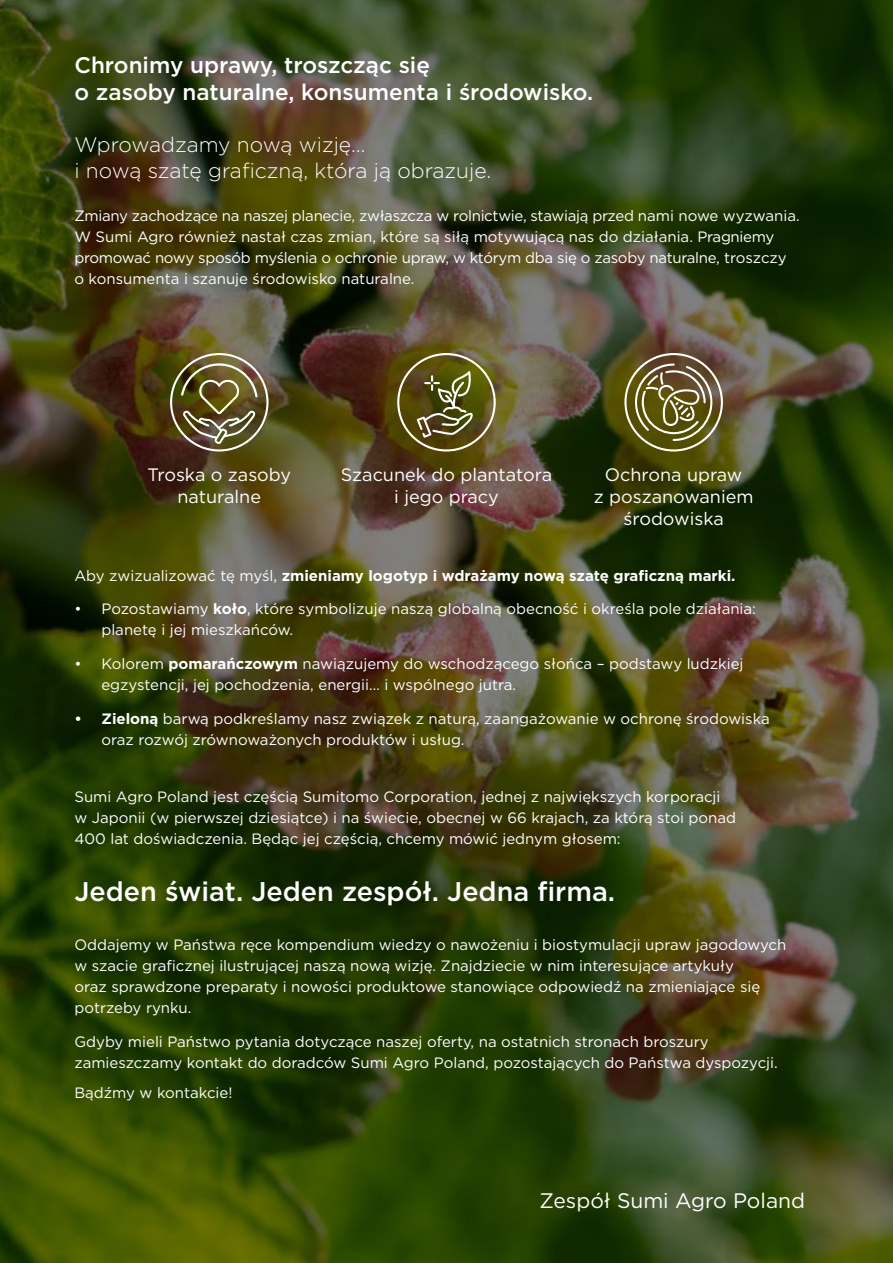
<style>
.page{position:relative;width:893px;height:1263px;background:#fff}
.page>*{position:absolute;margin:0;border:0;box-sizing:border-box;transform-origin:0 0}
.t1{font:500 27px "Gotham";color:#fff}
.t2{font:500 22.5px/27px "Gotham";color:#fff}
.t3{font:300 21px/25.2px "Gotham";color:#fff}
.t4{font:21px "Gotham";color:#fff}
.t5{font:18px/21.6px "Gotham";color:#fff;text-align:center}
.t6{font:15px/21px "Gotham";color:#fff}
.t7{font:15px/21px "Gotham";letter-spacing:-.02em;color:#fff}
.t8{font:700 15px "Gotham";color:#fff}
.s1{font-weight:400}
.s2{font-weight:700}
</style>
<div class="page">
<img style="left:1px;top:0;width:892px;height:1263px">
<img style="left:170px;top:353px;width:99px;height:98px">
<svg style="left:397px;top:353px;width:99px;height:98px;background:#6b642f"></svg>
<svg style="left:624px;top:353px;width:99px;height:98px;background:#796e40"></svg>
<h2 class="t2" style="left:74px;top:52px;width:520px">Chronimy uprawy, troszcząc się<br>o zasoby naturalne, konsumenta i środowisko.</h2>
<h3 class="t3" style="left:74px;top:132px;width:418px">Wprowadzamy nową wizję…<br>i nową szatę graficzną, która ją obrazuje.</h3>
<p class="t7" style="left:74px;top:205px;width:727px">Zmiany zachodzące na naszej planecie, zwłaszcza w rolnictwie, stawiają przed nami nowe wyzwania.<br>W Sumi Agro również nastał czas zmian, które są siłą motywującą nas do działania. Pragniemy promować nowy sposób myślenia o ochronie upraw, w którym dba się o zasoby naturalne, troszczy o konsumenta i szanuje środowisko naturalne.</p>
<p class="t5" style="left:148px;top:464px;width:145px">Troska o zasoby naturalne</p>
<p class="t5" style="left:341px;top:464px;width:213px">Szacunek do plantatora i jego pracy</p>
<p class="t5" style="left:594px;top:464px;width:161px">Ochrona upraw<br>z poszanowaniem środowiska</p>
<p class="t8" style="left:74px;top:565px;width:663px"><span class="s1">Aby zwizualizować tę myśl,</span> zmieniamy logotyp i wdrażamy nową szatę graficzną marki.</p>
<p class="t6" style="left:101px;top:598px;width:656px;text-indent:-27px">• Pozostawiamy <span class="s2">koło</span>, które symbolizuje naszą globalną obecność i określa pole działania: planetę i jej mieszkańców.</p>
<p class="t6" style="left:101px;top:653px;width:644px;text-indent:-27px">• Kolorem <span class="s2">pomarańczowym</span> nawiązujemy do wschodzącego słońca – podstawy ludzkiej egzystencji, jej pochodzenia, energii… i wspólnego jutra.</p>
<p class="t6" style="left:101px;top:708px;width:670px;text-indent:-27px"><span class="s2">• Zieloną</span> barwą podkreślamy nasz związek z naturą, zaangażowanie w ochronę środowiska oraz rozwój zrównoważonych produktów i usług.</p>
<p class="t6" style="left:74px;top:786px;width:663px">Sumi Agro Poland jest częścią Sumitomo Corporation, jednej z największych korporacji w Japonii (w pierwszej dziesiątce) i na świecie, obecnej w 66 krajach, za którą stoi ponad<br>400 lat doświadczenia. Będąc jej częścią, chcemy mówić jednym głosem:</p>
<h1 class="t1" style="left:74px;top:874px;width:542px">Jeden świat. Jeden zespół. Jedna firma.</h1>
<p class="t6" style="left:74px;top:934px;width:713px">Oddajemy w Państwa ręce kompendium wiedzy o nawożeniu i biostymulacji upraw jagodowych w szacie graficznej ilustrującej naszą nową wizję. Znajdziecie w nim interesujące artykuły<br>oraz sprawdzone preparaty i nowości produktowe stanowiące odpowiedź na zmieniające się potrzeby rynku.</p>
<p class="t6" style="left:74px;top:1030px;width:705px">Gdyby mieli Państwo pytania dotyczące naszej oferty, na ostatnich stronach broszury zamieszczamy kontakt do doradców Sumi Agro Poland, pozostających do Państwa dyspozycji.</p>
<p class="t6" style="left:74px;top:1082px;width:160px">Bądźmy w kontakcie!</p>
<h3 class="t4" style="left:539px;top:1187px;width:267px">Zespół Sumi Agro Poland</h3>
</div>
